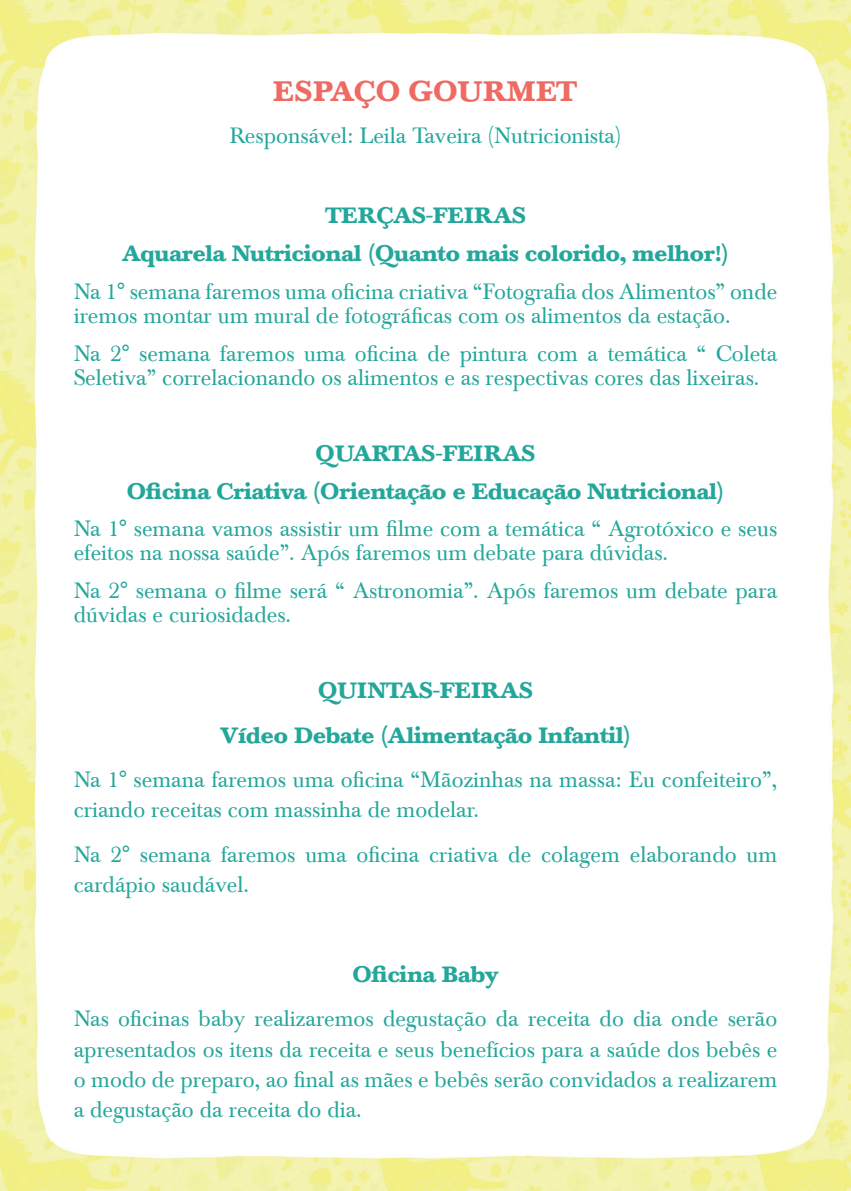
<style>
.page{position:relative;width:851px;height:1191px;background:#fff}
.page>*{position:absolute;margin:0;border:0;box-sizing:border-box;transform-origin:0 0}
.t1{font:700 28px "Baskerville BE";letter-spacing:.02em;color:#ee6a63}
.t2{font:22px/30.4px "Baskerville BE";color:#24a79b}
.t3{font:700 22px/38px "Baskerville BE";color:#24a79b;text-align:center}
</style>
<div class="page">
<img style="left:0;top:0;width:850px;height:1191px">
<p class="t1" style="left:273px;top:74px;width:305px">ESPAÇO GOURMET</p>
<p class="t2" style="left:229px;top:121px;width:393px">Responsável: Leila Taveira (Nutricionista)</p>
<p class="t3" style="left:122px;top:196px;width:608px">TERÇAS-FEIRAS<br>Aquarela Nutricional (Quanto mais colorido, melhor!)</p>
<p class="t2" style="left:74px;top:280px;width:704px;line-height:23.8px">Na 1° semana faremos uma oficina criativa “Fotografia dos Alimentos” onde iremos montar um mural de fotográficas com os alimentos da estação.</p>
<p class="t2" style="left:74px;top:342px;width:704px;line-height:23.8px">Na 2° semana faremos uma oficina de pintura com a temática “ Coleta<br>Seletiva” correlacionando os alimentos e as respectivas cores das lixeiras.</p>
<p class="t3" style="left:127px;top:434px;width:599px">QUARTAS-FEIRAS<br>Oficina Criativa (Orientação e Educação Nutricional)</p>
<p class="t2" style="left:74px;top:517px;width:704px;line-height:23.8px">Na 1° semana vamos assistir um filme com a temática “ Agrotóxico e seus efeitos na nossa saúde”. Após faremos um debate para dúvidas.</p>
<p class="t2" style="left:74px;top:579px;width:704px;line-height:23.8px">Na 2° semana o filme será “ Astronomia”. Após faremos um debate para dúvidas e curiosidades.</p>
<p class="t3" style="left:220px;top:668px;width:412px;line-height:44.6px">QUINTAS-FEIRAS<br>Vídeo Debate (Alimentação Infantil)</p>
<p class="t2" style="left:74px;top:765px;width:704px">Na 1° semana faremos uma oficina “Mãozinhas na massa: Eu confeiteiro”, criando receitas com massinha de modelar.</p>
<p class="t2" style="left:74px;top:840px;width:704px">Na 2° semana faremos uma oficina criativa de colagem elaborando um cardápio saudável.</p>
<p class="t3" style="left:352px;top:955px;width:148px">Oficina Baby</p>
<p class="t2" style="left:74px;top:1004px;width:705px;text-align:justify">Nas oficinas baby realizaremos degustação da receita do dia onde serão apresentados os itens da receita e seus benefícios para a saúde dos bebês e o modo de preparo, ao final as mães e bebês serão convidados a realizarem a degustação da receita do dia.</p>
</div>
